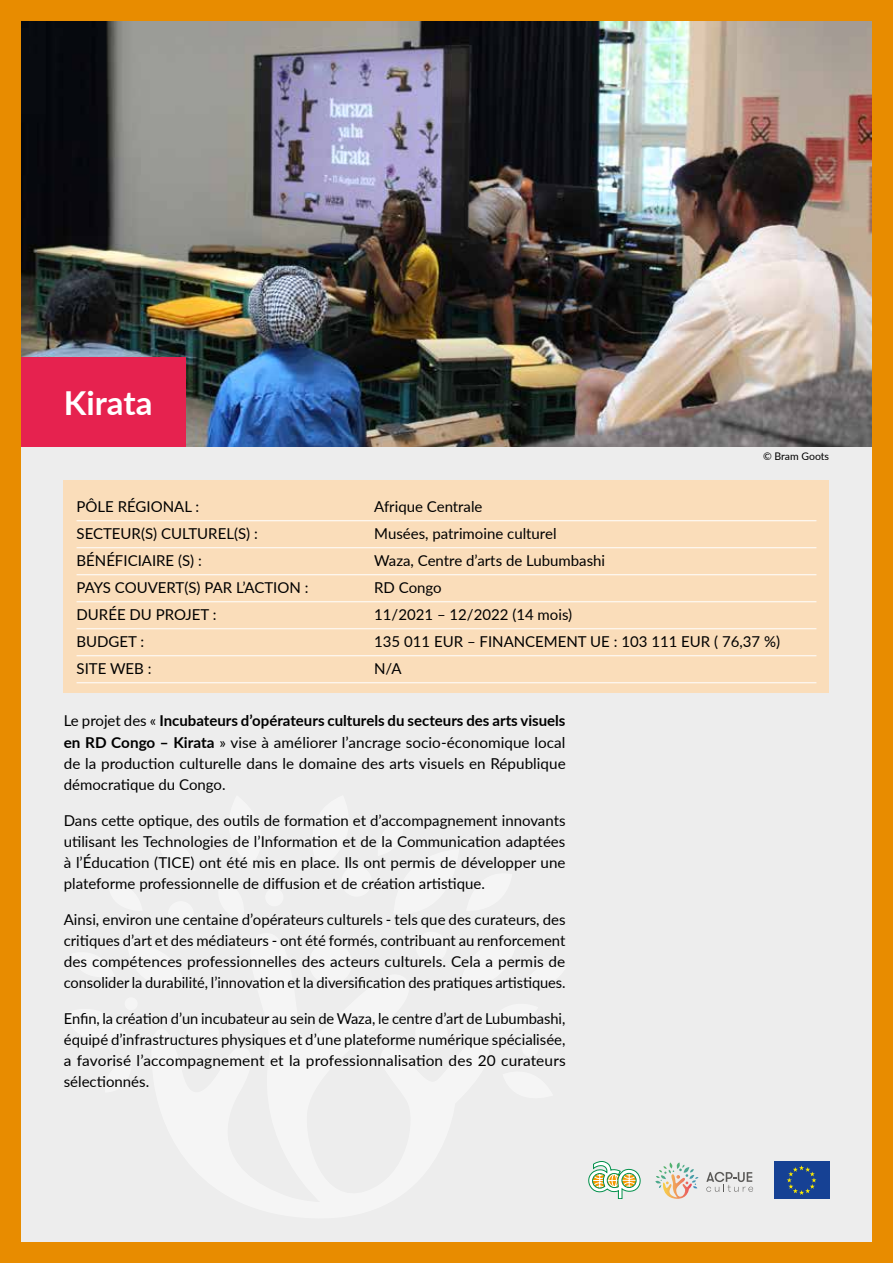
<style>
.page{position:relative;width:893px;height:1263px;background:#e88c00}
.page>*{position:absolute;margin:0;border:0;box-sizing:border-box;transform-origin:0 0}
.t1{font:700 33px "Lato";color:#fff}
.t2{font:15px/21px "Lato";color:#000;text-align:justify}
.t3{font:10.5px "Lato";letter-spacing:-.005em;color:#000}
.s1{font-weight:700}
</style>
<div class="page">
<div style="left:21px;top:21px;width:851px;height:1221px;background:#ededed"></div>
<div style="left:187px;top:1017px;width:32px;height:32px;background:#f5f5f5;border-radius:50%"></div>
<div style="left:309px;top:942px;width:43px;height:42px;background:#f5f5f5;border-radius:50%"></div>
<div style="left:415px;top:1017px;width:33px;height:32px;background:#f5f5f5;border-radius:50%"></div>
<div style="left:265px;top:888px;width:18px;height:18px;background:#f5f5f5;border-radius:50%"></div>
<div style="left:168px;top:901px;width:26px;height:26px;background:#f5f5f5;border-radius:50%"></div>
<div style="left:125px;top:997px;width:13px;height:13px;background:#f5f5f5;border-radius:50%"></div>
<div style="left:416px;top:932px;width:31px;height:30px;background:#f5f5f5;border-radius:50%"></div>
<div style="left:341px;top:866px;width:31px;height:31px;background:#f5f5f5;border-radius:50%"></div>
<div style="left:522px;top:1041px;width:16px;height:16px;background:#f5f5f5;border-radius:50%"></div>
<div style="left:64px;top:480px;width:765px;height:213px;background:#faddba"></div>
<hr style="left:77px;top:520px;width:739px;height:1px;background:#fff">
<hr style="left:77px;top:547px;width:739px;height:1px;background:#fff">
<hr style="left:77px;top:574px;width:739px;height:1px;background:#fff">
<hr style="left:77px;top:601px;width:739px;height:1px;background:#fff">
<hr style="left:77px;top:628px;width:739px;height:1px;background:#fff">
<hr style="left:77px;top:655px;width:739px;height:1px;background:#fff">
<hr style="left:77px;top:682px;width:739px;height:1px;background:#fff">
<svg style="left:588px;top:1161px;width:52px;height:38px"></svg>
<div style="left:774px;top:1162px;width:55px;height:37px;background:#164194"></div>
<svg style="left:787px;top:1165px;width:29px;height:30px"></svg>
<svg style="left:706px;top:1172px;width:47px;height:20px"></svg>
<svg style="left:655px;top:1162px;width:43px;height:37px"></svg>
<img style="left:21px;top:21px;width:851px;height:425px">
<div style="left:21px;top:357px;width:165px;height:89px;background:#e6224f"></div>
<h1 class="t1" style="left:64px;top:379px;width:90px">Kirata</h1>
<p class="t3" style="left:763px;top:448px;width:68px">© Bram Goots</p>
<p class="t2" style="left:77px;top:495px;width:124px">PÔLE RÉGIONAL :</p>
<p class="t2" style="left:374px;top:495px;width:110px">Afrique Centrale</p>
<p class="t2" style="left:77px;top:522px;width:183px">SECTEUR(S) CULTUREL(S) :</p>
<p class="t2" style="left:374px;top:522px;width:184px">Musées, patrimoine culturel</p>
<p class="t2" style="left:77px;top:549px;width:127px">BÉNÉFICIAIRE (S) :</p>
<p class="t2" style="left:374px;top:549px;width:233px">Waza, Centre d’arts de Lubumbashi</p>
<p class="t2" style="left:77px;top:576px;width:233px">PAYS COUVERT(S) PAR L’ACTION :</p>
<p class="t2" style="left:374px;top:576px;width:69px">RD Congo</p>
<p class="t2" style="left:77px;top:603px;width:142px">DURÉE DU PROJET :</p>
<p class="t2" style="left:374px;top:603px;width:200px">11/2021 – 12/2022 (14 mois)</p>
<p class="t2" style="left:77px;top:630px;width:69px">BUDGET :</p>
<p class="t2" style="left:374px;top:630px;width:407px">135 011 EUR – FINANCEMENT UE : 103 111 EUR ( 76,37 %)</p>
<p class="t2" style="left:77px;top:657px;width:76px">SITE WEB :</p>
<p class="t2" style="left:374px;top:657px;width:29px">N/A</p>
<p class="t2" style="left:64px;top:710px;width:503px">Le projet des « <span class="s1">Incubateurs d’opérateurs culturels du secteurs des arts visuels en RD Congo – Kirata</span> » vise à améliorer l’ancrage socio-économique local de la production culturelle dans le domaine des arts visuels en République démocratique du Congo.</p>
<p class="t2" style="left:64px;top:809px;width:503px">Dans cette optique, des outils de formation et d’accompagnement innovants utilisant les Technologies de l’Information et de la Communication adaptées à l’Éducation (TICE) ont été mis en place. Ils ont permis de développer une plateforme professionnelle de diffusion et de création artistique.</p>
<p class="t2" style="left:64px;top:908px;width:503px">Ainsi, environ une centaine d’opérateurs culturels - tels que des curateurs, des critiques d’art et des médiateurs - ont été formés, contribuant au renforcement des compétences professionnelles des acteurs culturels. Cela a permis de consolider la durabilité, l’innovation et la diversification des pratiques artistiques.</p>
<p class="t2" style="left:64px;top:1007px;width:503px">Enfin, la création d’un incubateur au sein de Waza, le centre d’art de Lubumbashi, équipé d’infrastructures physiques et d’une plateforme numérique spécialisée, a favorisé l’accompagnement et la professionnalisation des 20 curateurs sélectionnés.</p>
</div>
